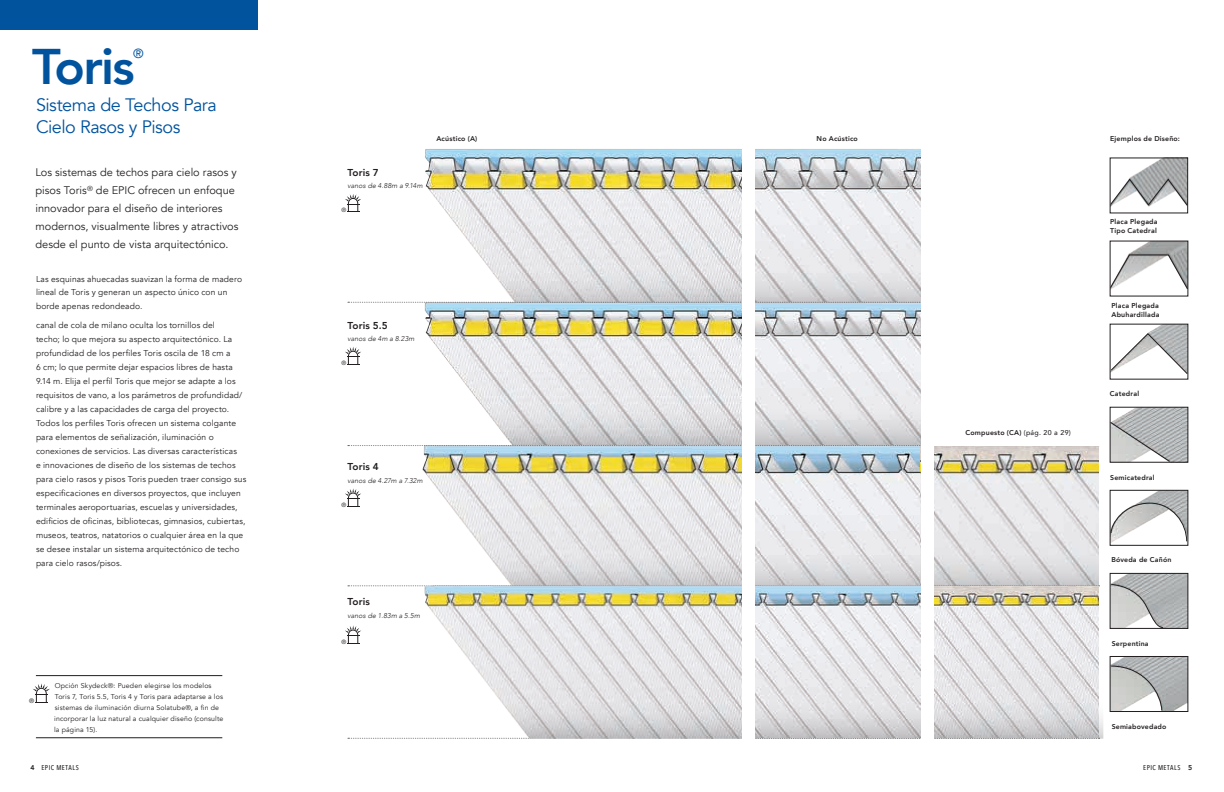
<style>
.page{position:relative;width:1224px;height:792px;background:#fff}
.page>*{position:absolute;margin:0;border:0;box-sizing:border-box;transform-origin:0 0}
.t1{font:800 50px "Avenir";letter-spacing:-.035em;color:#01539e}
.t2{font:18px/22px "Avenir";letter-spacing:-.025em;color:#01539e}
.t3{font:13.2px "Avenir";color:#01539e}
.t4{font:11px/18px "Avenir";color:#231f20}
.t5{font:800 10px "Avenir";letter-spacing:.01em;color:#231f20}
.t6{font:8.5px/14px "Avenir";letter-spacing:.015em;color:#231f20}
.t7{font:7px/11px "Avenir";letter-spacing:.02em;color:#231f20}
.t8{font:800 7px/9px "Avenir";letter-spacing:.025em;color:#231f20}
.t9{font:italic 300 7px "Avenir";letter-spacing:.025em;color:#231f20}
.t10{font:500 7px "Avenir Next Condensed";letter-spacing:.07em;color:#231f20}
.t11{font:6.3px "Helvetica Neue";color:#231f20}
.t12{font:6px "Helvetica Neue";color:#231f20}
.s1{font-weight:500}
.s2{font-family:"Avenir";font-weight:800}
</style>
<div class="page">
<div style="left:0;top:0;width:258px;height:29px;background:#01539e"></div>
<img style="left:1130px;top:160px;width:56px;height:47px">
<svg style="left:1109px;top:178px;width:79px;height:28px"></svg>
<img style="left:1129px;top:243px;width:57px;height:11px">
<svg style="left:1109px;top:254px;width:80px;height:36px"></svg>
<img style="left:1148px;top:326px;width:38px;height:7px">
<svg style="left:1110px;top:333px;width:78px;height:42px"></svg>
<img style="left:1113px;top:409px;width:73px;height:51px">
<div style="left:1110px;top:407px;width:78px;height:55px;border:1px solid #231f20"></div>
<svg style="left:1109px;top:421px;width:62px;height:42px;background:#b9bbbb"></svg>
<img style="left:1139px;top:492px;width:47px;height:10px">
<div style="left:1110px;top:490px;width:78px;height:55px;border:1px solid #231f20"></div>
<svg style="left:1110px;top:502px;width:78px;height:40px"></svg>
<img style="left:1112px;top:575px;width:74px;height:52px">
<div style="left:1110px;top:573px;width:78px;height:56px;border:1px solid #231f20"></div>
<svg style="left:1110px;top:584px;width:54px;height:45px;background:#bebfbf"></svg>
<img style="left:1112px;top:658px;width:74px;height:52px">
<div style="left:1110px;top:656px;width:78px;height:56px;border:1px solid #231f20"></div>
<svg style="left:1110px;top:665px;width:53px;height:46px"></svg>
<hr style="left:36px;top:675px;width:186px;height:1px;background:#231f20">
<hr style="left:36px;top:738px;width:186px;height:1px;background:#231f20">
<svg style="left:33px;top:683px;width:17px;height:20px"></svg>
<svg style="left:345px;top:488px;width:16px;height:19px"></svg>
<img style="left:422px;top:446px;width:320px;height:101px">
<img style="left:755px;top:446px;width:166px;height:101px">
<img style="left:934px;top:446px;width:165px;height:101px">
<svg style="left:345px;top:194px;width:16px;height:18px"></svg>
<img style="left:425px;top:149px;width:317px;height:114px">
<img style="left:755px;top:149px;width:166px;height:114px">
<svg style="left:348px;top:547px;width:752px;height:40px"></svg>
<svg style="left:345px;top:347px;width:16px;height:18px"></svg>
<img style="left:424px;top:303px;width:318px;height:98px">
<img style="left:755px;top:303px;width:166px;height:98px">
<svg style="left:348px;top:263px;width:573px;height:40px"></svg>
<svg style="left:348px;top:401px;width:573px;height:45px"></svg>
<img style="left:422px;top:576px;width:321px;height:119px">
<svg style="left:345px;top:625px;width:16px;height:19px"></svg>
<img style="left:755px;top:576px;width:166px;height:119px">
<img style="left:933px;top:575px;width:166px;height:120px">
<svg style="left:348px;top:695px;width:755px;height:44px"></svg>
<div style="left:743px;top:149px;width:12px;height:595px;background:#fff"></div>
<div style="left:921px;top:147px;width:12px;height:609px;background:#fff"></div>
<h1 class="t1" style="left:32px;top:21px;width:104px">Toris</h1>
<h3 class="t3" style="left:133px;top:43px;width:12px">®</h3>
<h2 class="t2" style="left:36px;top:94px;width:182px">Sistema de Techos Para<br>Cielo Rasos y Pisos</h2>
<p class="t4" style="left:35px;top:163px;width:205px">Los sistemas de techos para cielo rasos y pisos Toris<sup>®</sup> de EPIC ofrecen un enfoque innovador para el diseño de interiores modernos, visualmente libres y atractivos desde el punto de vista arquitectónico.</p>
<p class="t6" style="left:36px;top:272px;width:208px">Las esquinas ahuecadas suavizan la forma de madero lineal de Toris y generan un aspecto único con un borde apenas redondeado.</p>
<p class="t6" style="left:36px;top:318px;width:212px">canal de cola de milano oculta los tornillos del<br>techo; lo que mejora su aspecto arquitectónico. La profundidad de los perfiles Toris oscila de 18 cm a<br>6 cm; lo que permite dejar espacios libres de hasta 9.14 m. Elija el perfil Toris que mejor se adapte a los requisitos de vano, a los parámetros de profundidad/ calibre y a las capacidades de carga del proyecto.<br>Todos los perfiles Toris ofrecen un sistema colgante para elementos de señalización, iluminación o conexiones de servicios. Las diversas características<br>e innovaciones de diseño de los sistemas de techos para cielo rasos y pisos Toris pueden traer consigo sus especificaciones en diversos proyectos, que incluyen terminales aeroportuarias, escuelas y universidades, edificios de oficinas, bibliotecas, gimnasios, cubiertas, museos, teatros, natatorios o cualquier área en la que se desee instalar un sistema arquitectónico de techo para cielo rasos/pisos.</p>
<p class="t11" style="left:29px;top:697px;width:7px">®</p>
<p class="t7" style="left:54px;top:680px;width:171px">Opción Skydeck®: Pueden elegirse los modelos Toris 7, Toris 5.5, Toris 4 y Toris para adaptarse a los sistemas de iluminación diurna Solatube®, a fin de incorporar la luz natural a cualquier diseño (consulte la página 15).</p>
<p class="t5" style="left:347px;top:163px;width:33px">Toris 7</p>
<p class="t9" style="left:347px;top:182px;width:77px">vanos de 4.88m a 9.14m</p>
<p class="t12" style="left:342px;top:206px;width:6px">®</p>
<p class="t8" style="left:437px;top:134px;width:42px">Acústico (A)</p>
<p class="t8" style="left:817px;top:134px;width:43px">No Acústico</p>
<p class="t8" style="left:1110px;top:134px;width:71px">Ejemplos de Diseño:</p>
<p class="t8" style="left:1110px;top:217px;width:49px">Placa Plegada<br>Tipo Catedral</p>
<p class="t5" style="left:347px;top:316px;width:42px">Toris 5.5</p>
<p class="t9" style="left:347px;top:334px;width:69px">vanos de 4m a 8.23m</p>
<p class="t12" style="left:342px;top:359px;width:6px">®</p>
<p class="t5" style="left:347px;top:457px;width:33px">Toris 4</p>
<p class="t9" style="left:347px;top:476px;width:77px">vanos de 4.27m a 7.32m</p>
<p class="t12" style="left:342px;top:501px;width:6px">®</p>
<p class="t5" style="left:347px;top:593px;width:24px">Toris</p>
<p class="t9" style="left:347px;top:611px;width:74px">vanos de 1.83m a 5.5m</p>
<p class="t12" style="left:342px;top:638px;width:6px">®</p>
<p class="t8" style="left:965px;top:428px;width:107px">Compuesto (CA) <span class="s1">(pág. 20 a 29)</span></p>
<p class="t8" style="left:1111px;top:301px;width:50px">Placa Plegada<br>Abuhardillada</p>
<p class="t8" style="left:1110px;top:389px;width:31px">Catedral</p>
<p class="t8" style="left:1110px;top:473px;width:46px">Semicatedral</p>
<p class="t8" style="left:1111px;top:555px;width:62px">Bóveda de Cañón</p>
<p class="t8" style="left:1112px;top:639px;width:39px">Serpentina</p>
<p class="t8" style="left:1112px;top:722px;width:56px">Semiabovedado</p>
<p class="t10" style="left:30px;top:763px;width:50px"><span class="s2">4</span> EPIC METALS</p>
<p class="t10" style="left:1143px;top:763px;width:51px">EPIC METALS <span class="s2">5</span></p>
</div>
